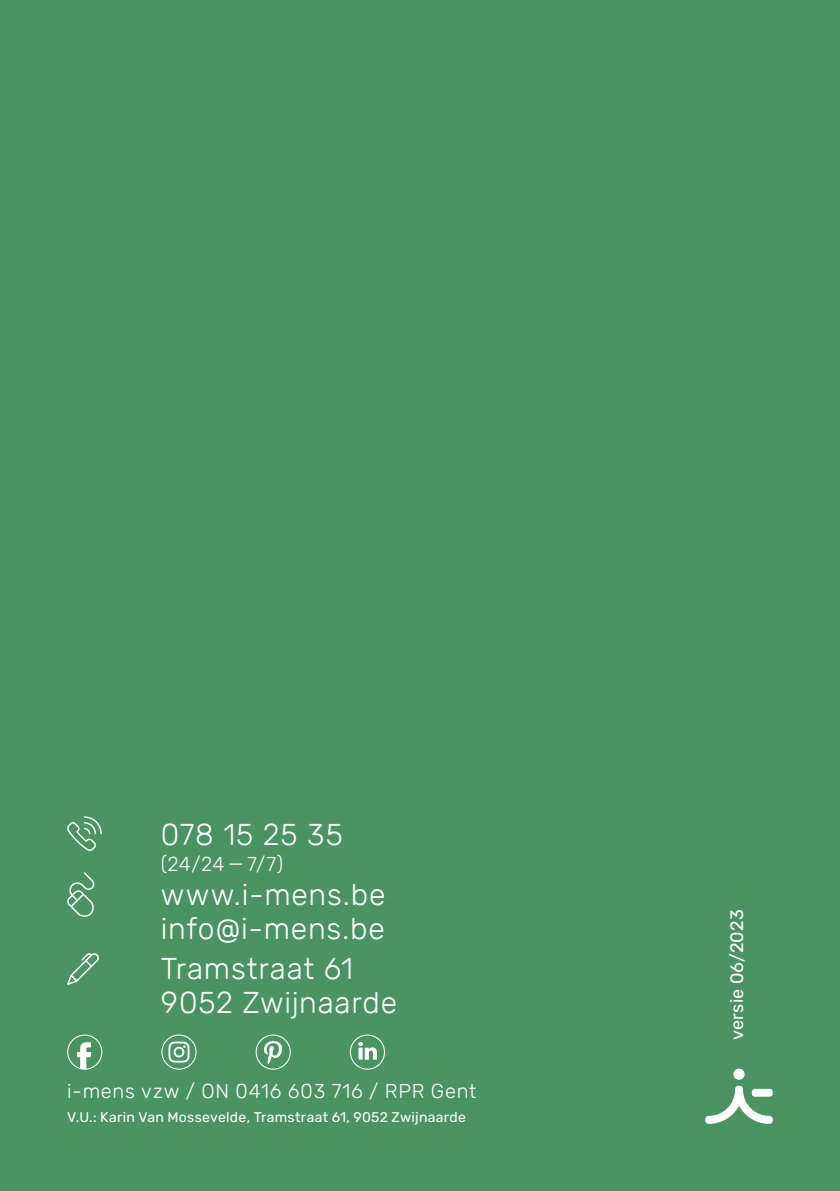
<style>
.page{position:relative;width:840px;height:1191px;background:#fff}
.page>*{position:absolute;margin:0;border:0;box-sizing:border-box;transform-origin:0 0}
.t1{font:300 30px/34px "Rubik";letter-spacing:.025em;color:#fff}
.t2{font:300 20px "Rubik";letter-spacing:.035em;color:#fff}
.t3{font:18px "Rubik";letter-spacing:.01em;color:#fff}
.t4{font:14px "Rubik";letter-spacing:.02em;color:#fff}
</style>
<div class="page">
<div style="left:0;top:0;width:839px;height:1191px;background:#4a9462"></div>
<svg style="left:66px;top:815px;width:36px;height:37px"></svg>
<svg style="left:65px;top:871px;width:31px;height:48px"></svg>
<svg style="left:65px;top:951px;width:36px;height:35px"></svg>
<svg style="left:349px;top:1034px;width:36px;height:35px"></svg>
<svg style="left:255px;top:1034px;width:35px;height:35px"></svg>
<svg style="left:161px;top:1034px;width:35px;height:35px"></svg>
<svg style="left:67px;top:1034px;width:35px;height:35px"></svg>
<div style="left:733px;top:1068px;width:11px;height:11px;background:#fff;border-radius:50%"></div>
<svg style="left:704px;top:1085px;width:68px;height:38px"></svg>
<div style="left:751px;top:1088px;width:21px;height:8px;background:#fff;border-radius:4px"></div>
<p class="t1" style="left:161px;top:818px;width:183px">078 15 25 35</p>
<p class="t2" style="left:161px;top:853px;width:124px">(24/24 — 7/7)</p>
<p class="t1" style="left:161px;top:878px;width:226px">www.i-mens.be info@i-mens.be</p>
<p class="t1" style="left:161px;top:952px;width:238px">Tramstraat 61<br>9052 Zwijnaarde</p>
<p class="t2" style="left:67px;top:1079px;width:410px">i-mens vzw / ON 0416 603 716 / RPR Gent</p>
<p class="t4" style="left:67px;top:1109px;width:400px">V.U.: Karin Van Mossevelde, Tramstraat 61, 9052 Zwijnaarde</p>
<p class="t3" style="left:726px;top:1040px;width:133px;rotate:-90deg">versie 06/2023</p>
</div>
